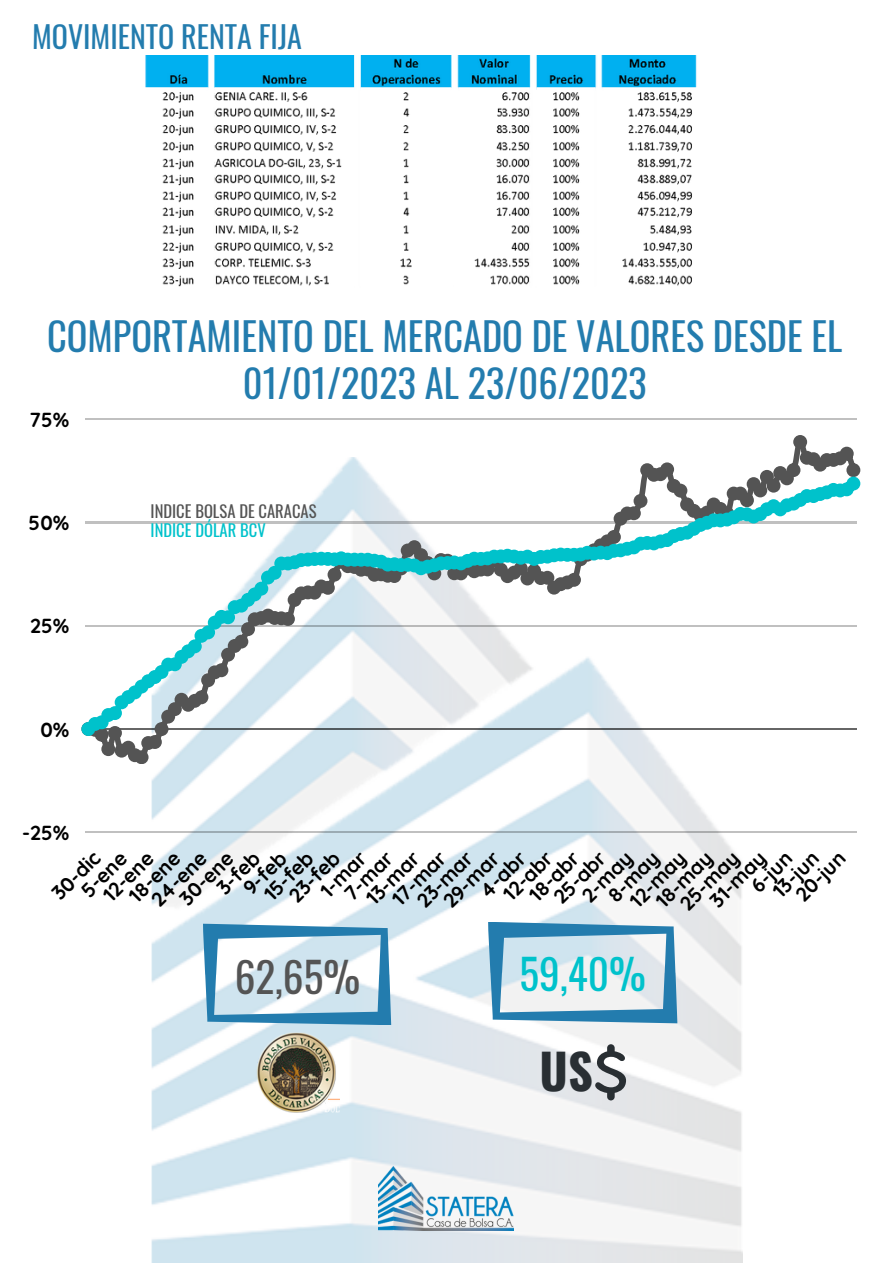
<style>
.page{position:relative;width:893px;height:1264px;background:#fff}
.page>*{position:absolute;margin:0;border:0;box-sizing:border-box;transform-origin:0 0}
.t1{font:700 48.3px "Oswald";color:#292f33}
.t2{font:41.25px "Oswald";color:#545454}
.t3{font:41.25px "Oswald";color:#00c2cb}
.t4{font:38.4px/46.7px "Oswald";color:#237cae;text-align:center}
.t5{font:30px "Oswald";color:#237cae}
.t6{font:700 20.25px "Quicksand";color:#000}
.t7{font:16.5px "Oswald";color:#545454}
.t8{font:16.5px "Oswald";color:#00c2cb}
</style>
<div class="page">
<img style="left:151px;top:763px;width:591px;height:499px">
<hr style="left:85px;top:418px;width:771px;height:2px;background:#000">
<hr style="left:85px;top:831px;width:771px;height:2px;background:#000">
<svg style="left:81px;top:435px;width:779px;height:328px"></svg>
<svg style="left:488px;top:921px;width:189px;height:102px"></svg>
<svg style="left:203px;top:923px;width:188px;height:102px"></svg>
<svg style="left:595px;top:1044px;width:31px;height:56px"></svg>
<img style="left:379px;top:1166px;width:135px;height:64px">
<img style="left:256px;top:1029px;width:83px;height:85px">
<img style="left:145px;top:56px;width:552px;height:231px">
<p class="t5" style="left:32px;top:13px;width:271px">MOVIMIENTO RENTA FIJA</p>
<p class="t4" style="left:47px;top:311px;width:796px">COMPORTAMIENTO DEL MERCADO DE VALORES DESDE EL<br>01/01/2023 AL 23/06/2023</p>
<p class="t6" style="left:30px;top:406px;width:41px">75%</p>
<p class="t6" style="left:29px;top:509px;width:42px">50%</p>
<p class="t6" style="left:30px;top:613px;width:41px">25%</p>
<p class="t6" style="left:40px;top:716px;width:30px">0%</p>
<p class="t6" style="left:22px;top:819px;width:49px">-25%</p>
<p class="t7" style="left:150px;top:498px;width:167px">INDICE BOLSA DE CARACAS</p>
<p class="t8" style="left:150px;top:517px;width:117px">INDICE DÓLAR BCV</p>
<p class="t6" style="left:211px;top:881px;width:53px;rotate:-45deg">3-feb</p>
<p class="t6" style="left:283px;top:889px;width:64px;rotate:-45deg">23-feb</p>
<p class="t6" style="left:237px;top:882px;width:53px;rotate:-45deg">9-feb</p>
<p class="t6" style="left:258px;top:887px;width:61px;rotate:-45deg">15-feb</p>
<p class="t6" style="left:473px;top:885px;width:58px;rotate:-45deg">4-abr</p>
<p class="t6" style="left:315px;top:884px;width:57px;rotate:-45deg">1-mar</p>
<p class="t6" style="left:523px;top:888px;width:63px;rotate:-45deg">18-abr</p>
<p class="t6" style="left:338px;top:887px;width:61px;rotate:-45deg">7-mar</p>
<p class="t6" style="left:547px;top:891px;width:66px;rotate:-45deg">25-abr</p>
<p class="t6" style="left:497px;top:888px;width:62px;rotate:-45deg">12-abr</p>
<p class="t6" style="left:411px;top:894px;width:71px;rotate:-45deg">23-mar</p>
<p class="t6" style="left:386px;top:892px;width:68px;rotate:-45deg">17-mar</p>
<p class="t6" style="left:360px;top:892px;width:67px;rotate:-45deg">13-mar</p>
<p class="t6" style="left:437px;top:894px;width:71px;rotate:-45deg">29-mar</p>
<p class="t6" style="left:46px;top:887px;width:60px;rotate:-45deg">30-dic</p>
<p class="t6" style="left:174px;top:892px;width:68px;rotate:-45deg">30-ene</p>
<p class="t6" style="left:75px;top:884px;width:57px;rotate:-45deg">5-ene</p>
<p class="t6" style="left:146px;top:894px;width:70px;rotate:-45deg">24-ene</p>
<p class="t6" style="left:123px;top:889px;width:64px;rotate:-45deg">18-ene</p>
<p class="t6" style="left:97px;top:889px;width:63px;rotate:-45deg">12-ene</p>
<p class="t6" style="left:767px;top:884px;width:57px;rotate:-45deg">13-jun</p>
<p class="t6" style="left:745px;top:879px;width:50px;rotate:-45deg">6-jun</p>
<p class="t6" style="left:789px;top:888px;width:62px;rotate:-45deg">20-jun</p>
<p class="t6" style="left:704px;top:894px;width:71px;rotate:-45deg">31-may</p>
<p class="t6" style="left:602px;top:890px;width:65px;rotate:-45deg">8-may</p>
<p class="t6" style="left:576px;top:889px;width:63px;rotate:-45deg">2-may</p>
<p class="t6" style="left:650px;top:895px;width:72px;rotate:-45deg">18-may</p>
<p class="t6" style="left:674px;top:897px;width:75px;rotate:-45deg">25-may</p>
<p class="t6" style="left:624px;top:894px;width:71px;rotate:-45deg">12-may</p>
<p class="t2" style="left:235px;top:944px;width:127px">62,65%</p>
<p class="t3" style="left:519px;top:941px;width:128px">59,40%</p>
<p class="t1" style="left:539px;top:1033px;width:55px">US</p>
</div>
